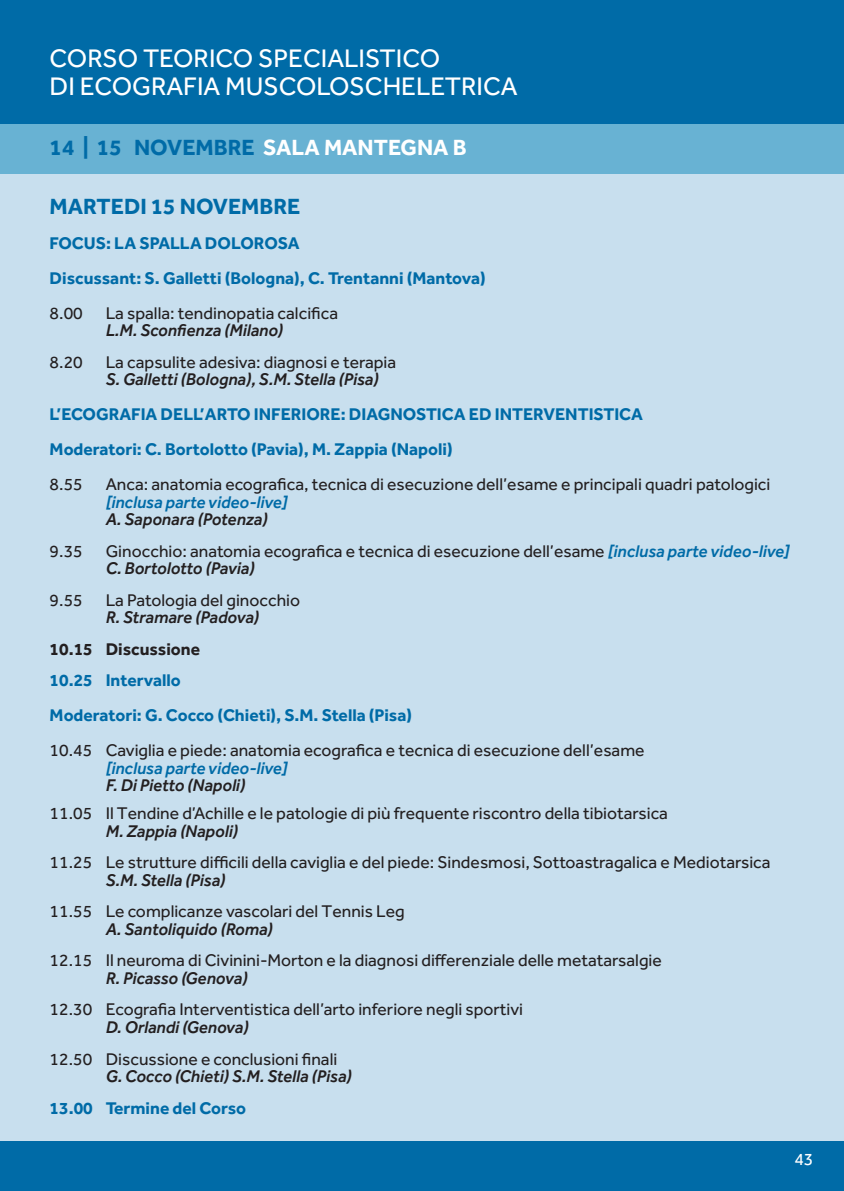
<style>
.page{position:relative;width:844px;height:1191px;background:#fff}
.page>*{position:absolute;margin:0;border:0;box-sizing:border-box;transform-origin:0 0}
.t1{font:26.25px/28px "Effra";color:#fff}
.t2{font:700 22.75px "Effra";color:#006ba7}
.t3{font:17.5px/17.5px "Effra";color:#231f20}
.t4{font:700 17.5px/35px "Effra";color:#006ba7}
.t5{font:italic 500 17.5px "Effra";color:#231f20}
.t6{font:italic 500 17.5px "Effra";color:#006ba7}
.t7{font:700 17.5px "Effra";color:#231f20}
.t8{font:17.5px "Effra";color:#fff}
.s1{color:#fff}
.s2{font-weight:500;font-style:italic;color:#006ba7}
.s3{font-weight:500;font-style:italic}
</style>
<div class="page">
<div style="left:0;top:0;width:843px;height:1191px;background:#c8dfee"></div>
<div style="left:0;top:1141px;width:843px;height:50px;background:#006ba7"></div>
<div style="left:0;top:0;width:843px;height:124px;background:#006ba7"></div>
<div style="left:0;top:124px;width:843px;height:50px;background:#68b2d3"></div>
<h1 class="t1" style="left:50px;top:44px;width:469px">CORSO TEORICO SPECIALISTICO<br>DI ECOGRAFIA MUSCOLOSCHELETRICA</h1>
<h2 class="t2" style="left:50px;top:134px;width:418px">14 | 15 NOVEMBRE <span class="s1">SALA MANTEGNA B</span></h2>
<h2 class="t2" style="left:50px;top:192px;width:252px">MARTEDI 15 NOVEMBRE</h2>
<p class="t4" style="left:50px;top:225px;width:437px">FOCUS: LA SPALLA DOLOROSA<br>Discussant: S. Galletti (Bologna), C. Trentanni (Mantova)</p>
<p class="t3" style="left:50px;top:304px;width:35px">8.00</p>
<p class="t3" style="left:106px;top:304px;width:234px">La spalla: tendinopatia calcifica</p>
<p class="t5" style="left:106px;top:320px;width:179px">L.M. Sconfienza (Milano)</p>
<p class="t3" style="left:50px;top:353px;width:35px">8.20</p>
<p class="t3" style="left:106px;top:353px;width:292px">La capsulite adesiva: diagnosi e terapia</p>
<p class="t5" style="left:106px;top:369px;width:274px">S. Galletti (Bologna), S.M. Stella (Pisa)</p>
<p class="t4" style="left:50px;top:396px;width:595px">L’ECOGRAFIA DELL’ARTO INFERIORE: DIAGNOSTICA ED INTERVENTISTICA<br>Moderatori: C. Bortolotto (Pavia), M. Zappia (Napoli)</p>
<p class="t3" style="left:50px;top:475px;width:35px">8.55</p>
<p class="t3" style="left:106px;top:475px;width:666px">Anca: anatomia ecografica, tecnica di esecuzione dell’esame e principali quadri patologici</p>
<p class="t6" style="left:106px;top:491px;width:183px">[inclusa parte video-live]</p>
<p class="t5" style="left:106px;top:509px;width:163px">A. Saponara (Potenza)</p>
<p class="t3" style="left:50px;top:542px;width:35px">9.35</p>
<p class="t3" style="left:106px;top:542px;width:685px">Ginocchio: anatomia ecografica e tecnica di esecuzione dell’esame <span class="s2">[inclusa parte video-live]<br></span><span class="s3">C. Bortolotto (Pavia)</span></p>
<p class="t3" style="left:50px;top:591px;width:35px">9.55</p>
<p class="t3" style="left:106px;top:591px;width:196px">La Patologia del ginocchio</p>
<p class="t5" style="left:106px;top:607px;width:155px">R. Stramare (Padova)</p>
<p class="t7" style="left:50px;top:638px;width:152px">10.15 Discussione</p>
<p class="t4" style="left:50px;top:662px;width:364px">10.25 Intervallo<br>Moderatori: G. Cocco (Chieti), S.M. Stella (Pisa)</p>
<p class="t3" style="left:50px;top:741px;width:596px">10.45 Caviglia e piede: anatomia ecografica e tecnica di esecuzione dell’esame</p>
<p class="t6" style="left:106px;top:757px;width:183px">[inclusa parte video-live]</p>
<p class="t5" style="left:106px;top:775px;width:141px">F. Di Pietto (Napoli)</p>
<p class="t3" style="left:50px;top:804px;width:619px">11.05 Il Tendine d’Achille e le patologie di più frequente riscontro della tibiotarsica</p>
<p class="t5" style="left:106px;top:820px;width:134px">M. Zappia (Napoli)</p>
<p class="t3" style="left:50px;top:853px;width:722px">11.25 Le strutture difficili della caviglia e del piede: Sindesmosi, Sottoastragalica e Mediotarsica</p>
<p class="t5" style="left:106px;top:869px;width:121px">S.M. Stella (Pisa)</p>
<p class="t3" style="left:50px;top:902px;width:356px">11.55 Le complicanze vascolari del Tennis Leg</p>
<p class="t5" style="left:106px;top:918px;width:169px">A. Santoliquido (Roma)</p>
<p class="t3" style="left:50px;top:951px;width:613px">12.15 Il neuroma di Civinini-Morton e la diagnosi differenziale delle metatarsalgie</p>
<p class="t5" style="left:106px;top:967px;width:143px">R. Picasso (Genova)</p>
<p class="t3" style="left:50px;top:1000px;width:475px">12.30 Ecografia Interventistica dell’arto inferiore negli sportivi</p>
<p class="t5" style="left:106px;top:1016px;width:144px">D. Orlandi (Genova)</p>
<p class="t3" style="left:50px;top:1049px;width:289px">12.50 Discussione e conclusioni finali</p>
<p class="t5" style="left:106px;top:1065px;width:247px">G. Cocco (Chieti) S.M. Stella (Pisa)</p>
<p class="t4" style="left:50px;top:1089px;width:198px">13.00 Termine del Corso</p>
<p class="t8" style="left:794px;top:1149px;width:21px">43</p>
</div>
